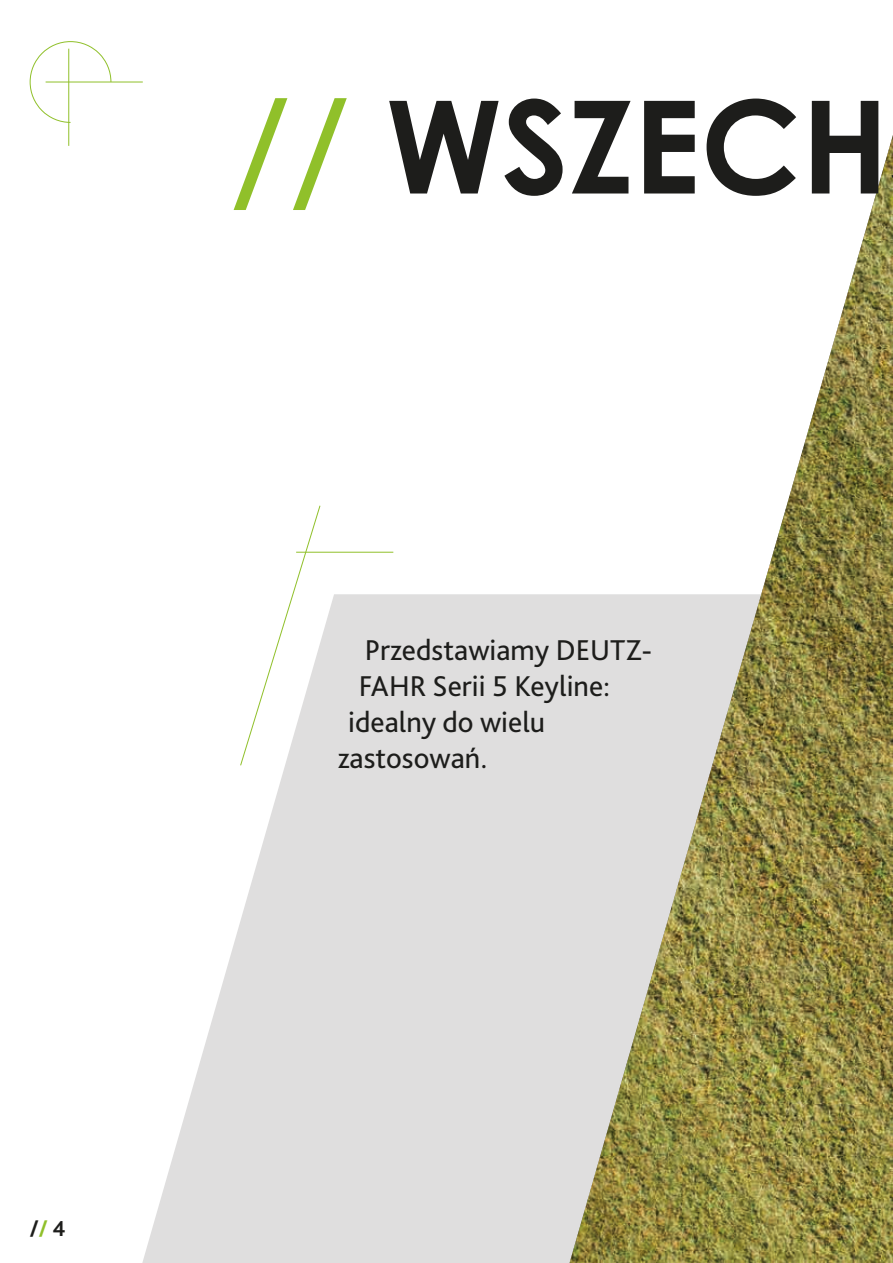
<style>
.page{position:relative;width:893px;height:1263px;background:#fff}
.page>*{position:absolute;margin:0;border:0;box-sizing:border-box;transform-origin:0 0}
.t1{font:700 129px "Century Gothic Pro";color:#1d1d1b}
.t2{font:30px "Bliss Pro";color:#1d1d1b}
.t3{font:700 22.5px "Bliss Pro";color:#1d1d1b}
.s1{color:#90c02a}
</style>
<div class="page">
<svg style="left:142px;top:594px;width:427px;height:669px;fill:#dfdede"></svg>
<hr style="left:46px;top:82px;width:97px;height:1px;background:#90c02a">
<hr style="left:68px;top:49px;width:1px;height:97px;background:#90c02a">
<svg style="left:29px;top:41px;width:83px;height:82px"></svg>
<hr style="left:296px;top:552px;width:97px;height:1px;background:#90c02a">
<svg style="left:240px;top:505px;width:81px;height:261px"></svg>
<img style="left:569px;top:135px;width:324px;height:1128px">
<h1 class="t1" style="left:231px;top:66px;width:659px"><span class="s1">//</span> WSZECH</h1>
<p class="t2" style="left:365px;top:631px;width:289px">Przedstawiamy DEUTZ-</p>
<p class="t2" style="left:359px;top:667px;width:253px">FAHR Serii 5 Keyline:</p>
<p class="t2" style="left:348px;top:703px;width:199px">idealny do wielu</p>
<p class="t2" style="left:338px;top:739px;width:151px">zastosowań.</p>
<p class="t3" style="left:30px;top:1215px;width:37px">/<span class="s1">/</span> 4</p>
</div>
